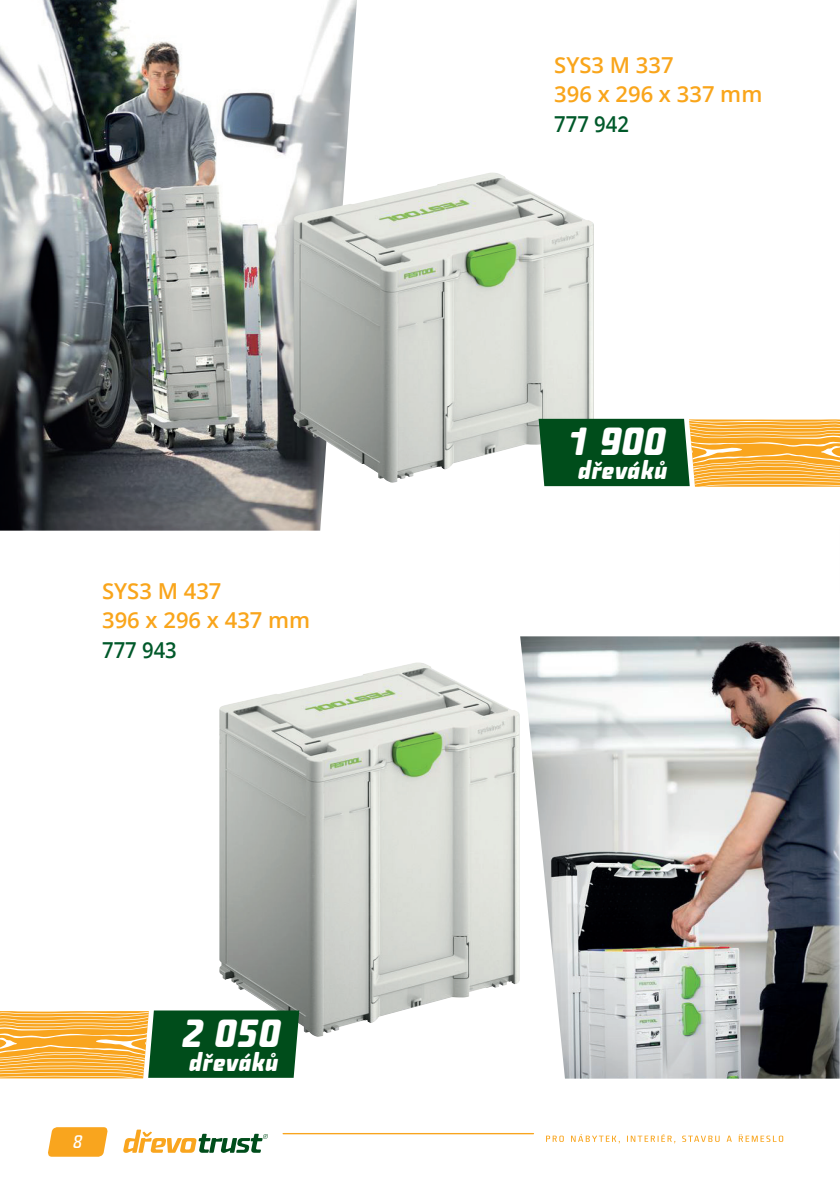
<style>
.page{position:relative;width:840px;height:1191px;background:#fff}
.page>*{position:absolute;margin:0;border:0;box-sizing:border-box;transform-origin:0 0}
.t1{font:italic 500 38px "Fishmonger K";color:#fff}
.t2{font:italic 500 24px "Fishmonger K";color:#fff}
.text_bez_odrazek{font:600 22px "Open Sans";color:#f9a51b}
.kod{font:600 22px "Open Sans";color:#00592a;scale:.92 1}
.t3{font:italic 500 17.6px "Fishmonger K";color:#fff}
</style>
<div class="page">
<hr style="left:283px;top:1133px;width:250px;height:1px;background:#f9a51e">
<svg style="left:48px;top:1127px;width:60px;height:29px;background:#f9ac31"></svg>
<svg style="left:123px;top:1129px;width:145px;height:23px"></svg>
<svg style="left:546px;top:1134px;width:236px;height:9px"></svg>
<img style="left:0;top:0;width:357px;height:530px">
<img style="left:293px;top:172px;width:300px;height:310px">
<img style="left:219px;top:662px;width:300px;height:374px">
<svg style="left:0;top:1010px;width:299px;height:68px;background:#81863b"></svg>
<svg style="left:538px;top:419px;width:301px;height:68px;background:#82873b"></svg>
<img style="left:520px;top:636px;width:319px;height:442px">
<p class="text_bez_odrazek" style="left:102px;top:575px;width:121px">SYS3 M 437</p>
<p class="text_bez_odrazek" style="left:102px;top:605px;width:209px">396 x 296 x 437 mm</p>
<p class="kod" style="left:102px;top:635px;width:83px">777 943</p>
<p class="t3" style="left:73px;top:1131px;width:11px">8</p>
<p class="t1" style="left:182px;top:1010px;width:101px">2 050</p>
<p class="t2" style="left:189px;top:1047px;width:92px">dřeváků</p>
<p class="text_bez_odrazek" style="left:554px;top:50px;width:121px">SYS3 M 337</p>
<p class="text_bez_odrazek" style="left:554px;top:79px;width:209px">396 x 296 x 337 mm</p>
<p class="kod" style="left:554px;top:109px;width:83px">777 942</p>
<p class="t1" style="left:566px;top:418px;width:101px">1 900</p>
<p class="t2" style="left:577px;top:456px;width:92px">dřeváků</p>
</div>
